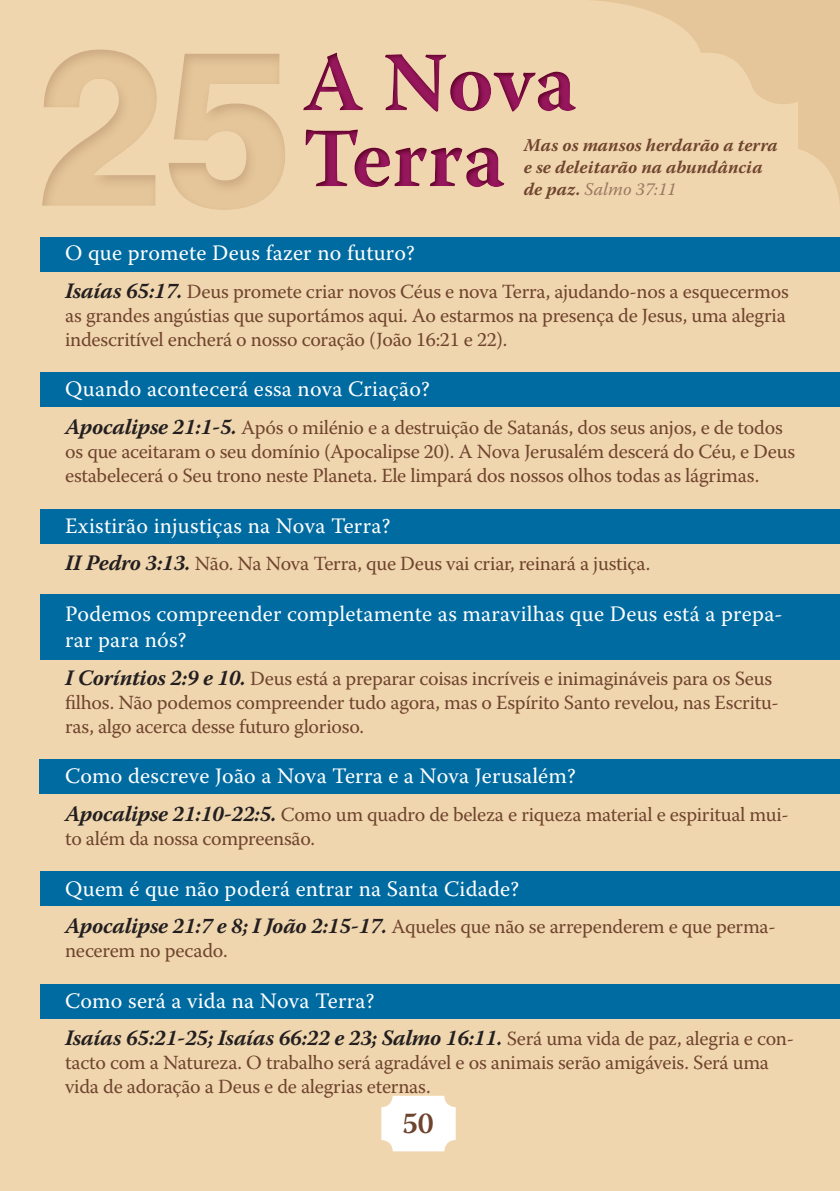
<style>
.page{position:relative;width:840px;height:1191px;background:#fff}
.page>*{position:absolute;margin:0;border:0;box-sizing:border-box;transform-origin:0 0}
.t1{font:700 84px/76px "Warnock Pro";letter-spacing:.005em;color:#97175d}
.t2{font:600 30px "Warnock Pro";color:#6f442e}
.texto_base{font:22px/26.4px "Warnock Pro";letter-spacing:.01em;color:#fff}
.texto_base-2{font:italic 700 22px "Warnock Pro";letter-spacing:-.015em;color:#231f20}
.texto_base-3{font:20px/24px "Warnock Pro";letter-spacing:-.015em;color:#6f442e}
.texto_base-4{font:italic 700 18px/21.6px "Warnock Pro";color:#6f442e}
.s1{font-weight:400;color:#997862}
.s2{font-weight:700;font-style:italic;font-size:22px;color:#231f20}
.s3{font-weight:400;font-style:normal;font-size:20px;color:#6f442e}
</style>
<div class="page">
<div style="left:0;top:0;width:839px;height:1191px;background:#f0d6ae"></div>
<svg style="left:592px;top:0;width:247px;height:238px"></svg>
<div style="left:381px;top:1095px;width:74px;height:56px;background:#fff;border-radius:11px"></div>
<div style="left:41px;top:984px;width:798px;height:34px;background:#006ba1"></div>
<div style="left:41px;top:594px;width:798px;height:66px;background:#006ba1"></div>
<div style="left:41px;top:510px;width:798px;height:34px;background:#006ba1"></div>
<div style="left:41px;top:373px;width:798px;height:34px;background:#006ba1"></div>
<div style="left:41px;top:238px;width:798px;height:34px;background:#006ba1"></div>
<div style="left:40px;top:760px;width:799px;height:34px;background:#006ba1"></div>
<div style="left:41px;top:872px;width:798px;height:34px;background:#006ba1"></div>
<div style="left:0;top:0;width:592px;height:261px;background:#6f442e;opacity:.2"></div>
<svg style="left:286px;top:21px;width:425px;height:216px"></svg>
<h1 class="t1" style="left:302px;top:43px;width:275px">A Nova<br>Terra</h1>
<p class="texto_base-4" style="left:523px;top:134px;width:255px">Mas os mansos herdarão a terra e se deleitarão na abundância de paz. <span class="s1">Salmo 37:11</span></p>
<p class="texto_base" style="left:65px;top:239px;width:351px">O que promete Deus fazer no futuro?</p>
<p class="texto_base-3" style="left:65px;top:279px;width:725px"><span class="s2">Isaías 65:17.</span> Deus promete criar novos Céus e nova Terra, ajudando-nos a esquecermos as grandes angústias que suportámos aqui. Ao estarmos na presença de Jesus, uma alegria indescritível encherá o nosso coração (João 16:21 e 22).</p>
<p class="texto_base" style="left:65px;top:375px;width:366px">Quando acontecerá essa nova Criação?</p>
<p class="texto_base-3" style="left:65px;top:415px;width:731px"><span class="s2">Apocalipse 21:1-5.</span> Após o milénio e a destruição de Satanás, dos seus anjos, e de todos os que aceitaram o seu domínio (Apocalipse 20). A Nova Jerusalém descerá do Céu, e Deus estabelecerá o Seu trono neste Planeta. Ele limpará dos nossos olhos todas as lágrimas.</p>
<p class="texto_base" style="left:65px;top:512px;width:326px">Existirão injustiças na Nova Terra?</p>
<p class="texto_base-3" style="left:65px;top:551px;width:586px"><span class="s2">II Pedro 3:13.</span> Não. Na Nova Terra, que Deus vai criar, reinará a justiça.</p>
<p class="texto_base" style="left:65px;top:600px;width:718px">Podemos compreender completamente as maravilhas que Deus está a prepa&shy;rar para nós?</p>
<p class="texto_base-3" style="left:65px;top:666px;width:715px"><span class="s2">I Coríntios 2:9 e 10.</span> Deus está a preparar coisas incríveis e inimagináveis para os Seus filhos. Não podemos compreender tudo agora, mas o Espírito Santo revelou, nas Escritu&shy;ras, algo acerca desse futuro glorioso.</p>
<p class="texto_base" style="left:65px;top:762px;width:512px">Como descreve João a Nova Terra e a Nova Jerusalém?</p>
<p class="texto_base-3" style="left:65px;top:802px;width:724px"><span class="s2">Apocalipse 21:10-22:5.</span> Como um quadro de beleza e riqueza material e espiritual mui&shy;to além da nossa compreensão.</p>
<p class="texto_base" style="left:65px;top:874px;width:455px">Quem é que não poderá entrar na Santa Cidade?</p>
<p class="texto_base-3" style="left:65px;top:914px;width:711px"><span class="s2">Apocalipse 21:7 e 8; I João 2:15-17.</span> Aqueles que não se arrependerem e que perma&shy;necerem no pecado.</p>
<p class="texto_base" style="left:65px;top:987px;width:310px">Como será a vida na Nova Terra?</p>
<p class="texto_base-2" style="left:65px;top:1025px;width:730px">Isaías 65:21-25; Isaías 66:22 e 23; Salmo 16:11. <span class="s3">Será uma vida de paz, alegria e con-</span></p>
<p class="texto_base-3" style="left:65px;top:1050px;width:705px">tacto com a Natureza. O trabalho será agradável e os animais serão amigáveis. Será uma vida de adoração a Deus e de alegrias eternas.</p>
<h2 class="t2" style="left:402px;top:1105px;width:33px">50</h2>
</div>
